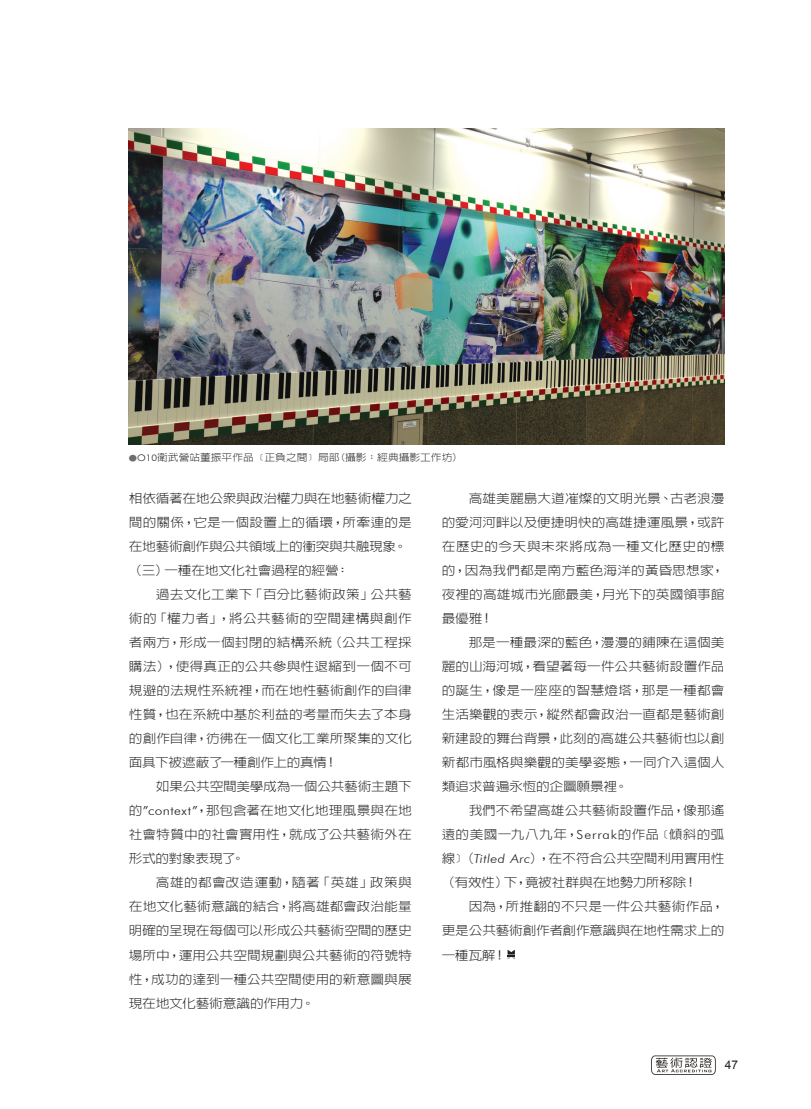
<style>
.page{position:relative;width:811px;height:1109px;background:#fff}
.page>*{position:absolute;margin:0;border:0;box-sizing:border-box;transform-origin:0 0}
.內文中文{font:300 12.45px/24px "Lin Gothic";letter-spacing:-.005em;color:#231f20;text-align:justify;scale:1.1 1}
.內文中文1{font:300 12.45px "Lin Gothic";letter-spacing:-.015em;color:#231f20;scale:1.1 1}
.t1{font:12px "Arial";color:#231f20}
.圖說中圈{font:300 9.75px "Lin Gothic";color:#231f20;scale:1.1 1}
.s1{font-size:7.5px;color:#6c6d70}
.s2{font-family:"Futura BT";font-size:9px}
.s3{font-family:"Futura BT"}
.s4{font-family:"Futura BT";font-style:italic}
</style>
<div class="page">
<svg style="left:651px;top:1055px;width:64px;height:19px"></svg>
<img style="left:129px;top:129px;width:595px;height:315px">
<svg style="left:507px;top:949px;width:8px;height:10px"></svg>
<p class="圖說中圈" style="left:129px;top:452px;width:300px"><span class="s1">●</span><span class="s2">O10</span>衛武營站董振平作品﹝正負之間﹞局部(攝影：經典攝影工作坊)</p>
<p class="內文中文" style="left:129px;top:486px;width:259px">相依循著在地公眾與政治權力與在地藝術權力之間的關係，它是一個設置上的循環，所牽連的是在地藝術創作與公共領域上的衝突與共融現象。</p>
<p class="內文中文1" style="left:129px;top:564px;width:202px">（三）一種在地文化社會過程的經營：</p>
<p class="內文中文" style="left:129px;top:582px;width:259px;text-indent:27px">過去文化工業下「百分比藝術政策」公共藝術的「權力者」，將公共藝術的空間建構與創作者兩方，形成一個封閉的結構系統（公共工程採購法），使得真正的公共參與性退縮到一個不可規避的法規性系統裡，而在地性藝術創作的自律性質，也在系統中基於利益的考量而失去了本身的創作自律，彷彿在一個文化工業所聚集的文化面具下被遮蔽了一種創作上的真情！</p>
<p class="內文中文" style="left:129px;top:774px;width:259px;text-indent:27px">如果公共空間美學成為一個公共藝術主題下的<span class="s3">”context”</span>，那包含著在地文化地理風景與在地社會特質中的社會實用性，就成了公共藝術外在形式的對象表現了。</p>
<p class="內文中文" style="left:129px;top:870px;width:259px;text-indent:27px">高雄的都會改造運動，隨著「英雄」政策與在地文化藝術意識的結合，將高雄都會政治能量明確的呈現在每個可以形成公共藝術空間的歷史場所中，運用公共空間規劃與公共藝術的符號特性，成功的達到一種公共空間使用的新意圖與展現在地文化藝術意識的作用力。</p>
<p class="內文中文" style="left:441px;top:486px;width:259px;text-indent:27px">高雄美麗島大道凗燦的文明光景、古老浪漫的愛河河畔以及便捷明快的高雄捷運風景，或許在歷史的今天與未來將成為一種文化歷史的標的，因為我們都是南方藍色海洋的黃昏思想家，夜裡的高雄城市光廊最美，月光下的英國領事館最優雅！</p>
<p class="內文中文" style="left:441px;top:630px;width:259px;text-indent:27px">那是一種最深的藍色，漫漫的鋪陳在這個美麗的山海河城，看望著每一件公共藝術設置作品的誕生，像是一座座的智慧燈塔，那是一種都會生活樂觀的表示，縱然都會政治一直都是藝術創新建設的舞台背景，此刻的高雄公共藝術也以創新都市風格與樂觀的美學姿態，一同介入這個人類追求普遍永恆的企圖願景裡。</p>
<p class="內文中文" style="left:441px;top:798px;width:259px;text-indent:27px">我們不希望高雄公共藝術設置作品，像那遙遠的美國一九八九年，<span class="s3">Serrak</span>的作品﹝傾斜的弧線﹞（<span class="s4">Titled Arc</span>），在不符合公共空間利用實用性（有效性）下，竟被社群與在地勢力所移除！</p>
<p class="內文中文" style="left:441px;top:894px;width:259px;text-indent:27px">因為，所推翻的不只是一件公共藝術作品，更是公共藝術創作者創作意識與在地性需求上的一種瓦解！</p>
<p class="t1" style="left:724px;top:1056px;width:15px">47</p>
</div>
